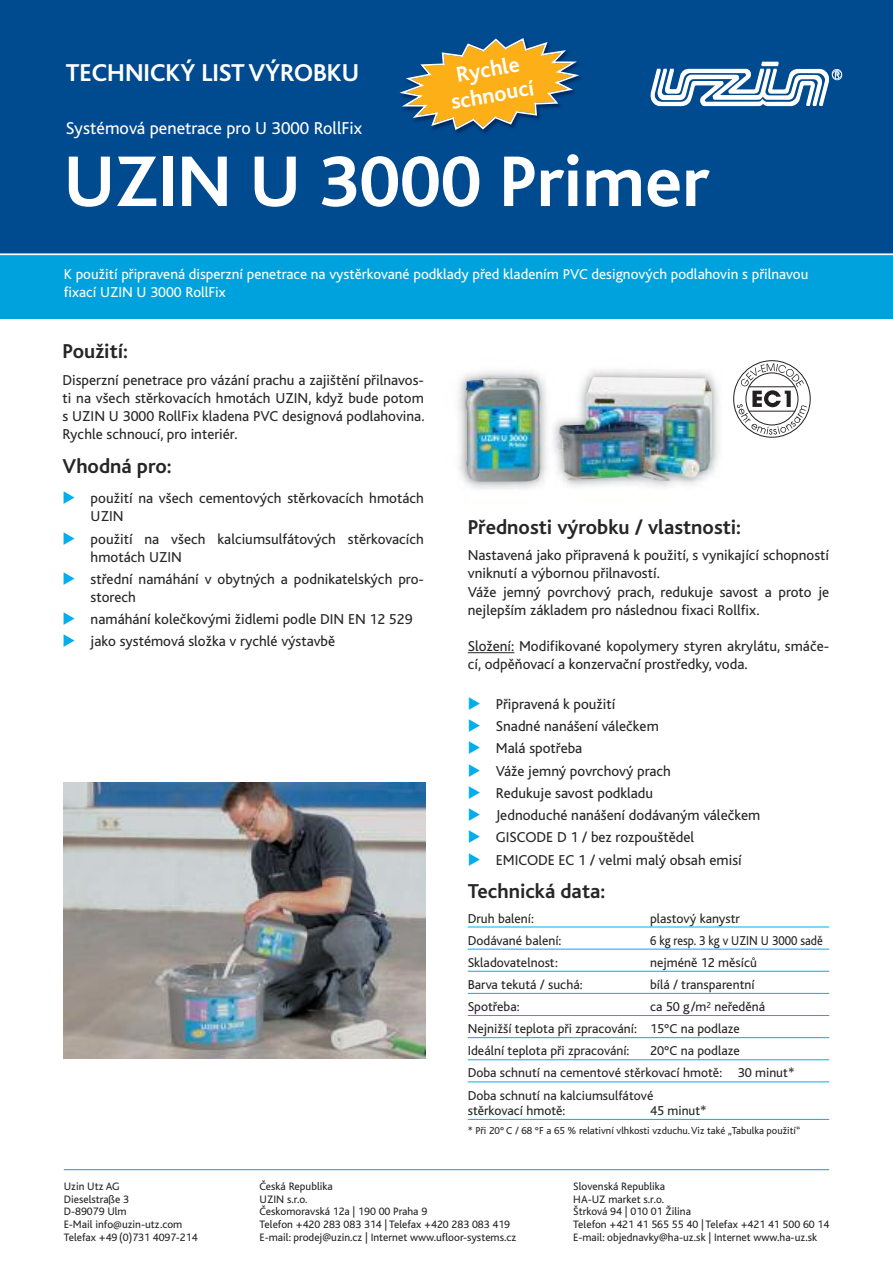
<style>
.page{position:relative;width:893px;height:1263px;background:#fff}
.page>*{position:absolute;margin:0;border:0;box-sizing:border-box;transform-origin:0 0}
.t1{font:75px "Bliss Bold+FOZEPD";color:#fff}
.t2{font:25.5px "Bliss CE Bold";color:#fff}
.t3{font:22.5px/25.5px "Bliss CE Bold";color:#fff;text-align:center}
.t4{font:21px "Bliss CE Bold";color:#272627}
.t5{font:18px "Bliss CE Regular";color:#fff}
.t6{font:15px/18px "Bliss CE Regular";color:#272627}
.t7{font:15px/18px "Bliss CE Regular";color:#fff}
.t8{font:13.5px/22.2px "Bliss CE Regular";color:#272627}
.t9{font:13.5px "Bliss CE Regular";color:#272627;scale:.9 1}
.t10{font:11.25px/12.6px "Bliss CE Regular";color:#272627}
.t11{font:10.5px "Bliss CE Regular";color:#272627}
</style>
<div class="page">
<div style="left:0;top:0;width:892px;height:255px;background:#004a8f"></div>
<div style="left:0;top:255px;width:892px;height:64px;background:#00a2de"></div>
<hr style="left:64px;top:1169px;width:765px;height:1px;background:#00a2de">
<img style="left:64px;top:782px;width:361px;height:277px">
<svg style="left:399px;top:38px;width:180px;height:92px"></svg>
<img style="left:567px;top:370px;width:153px;height:117px">
<img style="left:567px;top:377px;width:145px;height:104px">
<svg style="left:732px;top:360px;width:79px;height:78px"></svg>
<div style="left:733px;top:360px;width:77px;height:77px;border:1px solid #231f20;border-radius:50%"></div>
<svg style="left:737px;top:363px;width:70px;height:72px"></svg>
<img style="left:458px;top:371px;width:109px;height:118px">
<img style="left:557px;top:425px;width:10px;height:48px">
<img style="left:466px;top:377px;width:74px;height:105px">
<svg style="left:651px;top:62px;width:191px;height:44px"></svg>
<hr style="left:468px;top:652px;width:46px;height:1px;background:#272627">
<hr style="left:468px;top:927px;width:361px;height:1px;background:#00aded">
<hr style="left:468px;top:949px;width:361px;height:1px;background:#00aded">
<hr style="left:468px;top:971px;width:361px;height:1px;background:#00aded">
<hr style="left:468px;top:993px;width:361px;height:1px;background:#00aded">
<hr style="left:468px;top:1015px;width:361px;height:1px;background:#00aded">
<hr style="left:468px;top:1037px;width:361px;height:1px;background:#00aded">
<hr style="left:468px;top:1059px;width:361px;height:1px;background:#00aded">
<hr style="left:468px;top:1081px;width:361px;height:1px;background:#00aded">
<hr style="left:468px;top:1119px;width:361px;height:1px;background:#00aded">
<hr style="left:0;top:253px;width:893px;height:2px;background:#fff">
<h2 class="t2" style="left:66px;top:57px;width:295px">TECHNICKÝ LISTVÝROBKU</h2>
<p class="t5" style="left:66px;top:118px;width:298px">Systémová penetrace pro U 3000 RollFix</p>
<h3 class="t3" style="left:444px;top:64px;width:86px;rotate:-10deg">Rychle schnoucí</h3>
<h1 class="t1" style="left:64px;top:153px;width:647px">UZIN U 3000 Primer</h1>
<p class="t7" style="left:64px;top:264px;width:746px">K použití připravená disperzní penetrace na vystěrkované podklady před kladením PVC designových podlahovin s přilnavou fixací UZIN U 3000 RollFix</p>
<h3 class="t4" style="left:63px;top:339px;width:67px">Použití:</h3>
<p class="t6" style="left:63px;top:371px;width:363px;text-align:justify">Disperzní penetrace pro vázání prachu a zajištění přilnavos&shy;ti na všech stěrkovacích hmotách UZIN, když bude potom s UZIN U 3000 RollFix kladena PVC designová podlahovina.<br>Rychle schnoucí, pro interiér.</p>
<h3 class="t4" style="left:63px;top:453px;width:111px">Vhodná pro:</h3>
<p class="t6" style="left:91px;top:489px;width:335px">použití na všech cementových stěrkovacích hmotách<br>UZIN</p>
<p class="t6" style="left:91px;top:529px;width:335px">použití na všech kalciumsulfátových stěrkovacích hmotách UZIN</p>
<p class="t6" style="left:91px;top:570px;width:335px">střední namáhání v obytných a podnikatelských pro&shy;storech</p>
<p class="t6" style="left:91px;top:608px;width:323px;line-height:22.2px">namáhání kolečkovými židlemi podle DIN EN 12 529 jako systémová složka v rychlé výstavbě</p>
<h3 class="t4" style="left:468px;top:514px;width:275px">Přednosti výrobku / vlastnosti:</h3>
<p class="t6" style="left:468px;top:546px;width:363px">Nastavená jako připravená k použití, s vynikající schopností vniknutí a výbornou přilnavostí.<br>Váže jemný povrchový prach, redukuje savost a proto je nejlepším základem pro následnou fixaci Rollfix.</p>
<p class="t6" style="left:468px;top:636px;width:363px">Složení: Modifikované kopolymery styren akrylátu, smáče&shy;cí, odpěňovací a konzervační prostředky, voda.</p>
<p class="t6" style="left:496px;top:692px;width:266px;line-height:22.2px">Připravená k použití<br>Snadné nanášení válečkem<br>Malá spotřeba<br>Váže jemný povrchový prach<br>Redukuje savost podkladu<br>Jednoduché nanášení dodávaným válečkem<br>GISCODE D 1 / bez rozpouštědel<br>EMICODE EC 1 / velmi malý obsah emisí</p>
<h3 class="t4" style="left:468px;top:879px;width:139px">Technická data:</h3>
<p class="t8" style="left:468px;top:907px;width:68px">Druh balení:</p>
<p class="t8" style="left:650px;top:907px;width:91px">plastový kanystr</p>
<p class="t8" style="left:468px;top:929px;width:95px">Dodávané balení:</p>
<p class="t9" style="left:650px;top:932px;width:194px">6 kg resp. 3 kg v UZIN U 3000 sadě</p>
<p class="t8" style="left:468px;top:951px;width:92px">Skladovatelnost:</p>
<p class="t8" style="left:650px;top:951px;width:108px">nejméně 12 měsíců</p>
<p class="t8" style="left:468px;top:973px;width:116px">Barva tekutá / suchá:</p>
<p class="t8" style="left:650px;top:973px;width:106px">bílá / transparentní</p>
<p class="t8" style="left:468px;top:995px;width:53px">Spotřeba:</p>
<p class="t8" style="left:468px;top:995px;width:299px;text-indent:182px">ca 50 g/m<sup>2</sup> neředěná<br>Nejnižší teplota při zpracování: 15°C na podlaze<br>Ideální teplota při zpracování:</p>
<p class="t8" style="left:468px;top:1039px;width:328px;text-indent:182px">20°C na podlaze<br>Doba schnutí na cementové stěrkovací hmotě: 30 minut*<br>Doba schnutí na kalciumsulfátové</p>
<p class="t8" style="left:468px;top:1099px;width:99px">stěrkovací hmotě:</p>
<p class="t8" style="left:650px;top:1099px;width:58px">45 minut*</p>
<p class="t11" style="left:468px;top:1125px;width:334px">* Při 20° C / 68 °F a 65 % relativní vlhkosti vzduchu.Viz také „Tabulka použití“</p>
<p class="t10" style="left:64px;top:1180px;width:135px">Uzin Utz AG<br>Dieselstraße 3<br>D-89079 Ulm<br>E-Mail info@uzin-utz.com<br>Telefax +49 (0)731 4097-214</p>
<p class="t10" style="left:260px;top:1180px;width:258px">Česká Republika<br>UZIN s.r.o.<br>Českomoravská 12a | 190 00 Praha 9<br>Telefon +420 283 083 314 | Telefax +420 283 083 419<br>E-mail: prodej@uzin.cz | Internet www.ufloor-systems.cz</p>
<p class="t10" style="left:573px;top:1180px;width:258px">Slovenská Republika<br>HA-UZ market s.r.o.<br>Štrková 94 | 010 01 Žilina<br>Telefon +421 41 565 55 40 | Telefax +421 41 500 60 14<br>E-mail: objednavky@ha-uz.sk | Internet www.ha-uz.sk</p>
</div>
